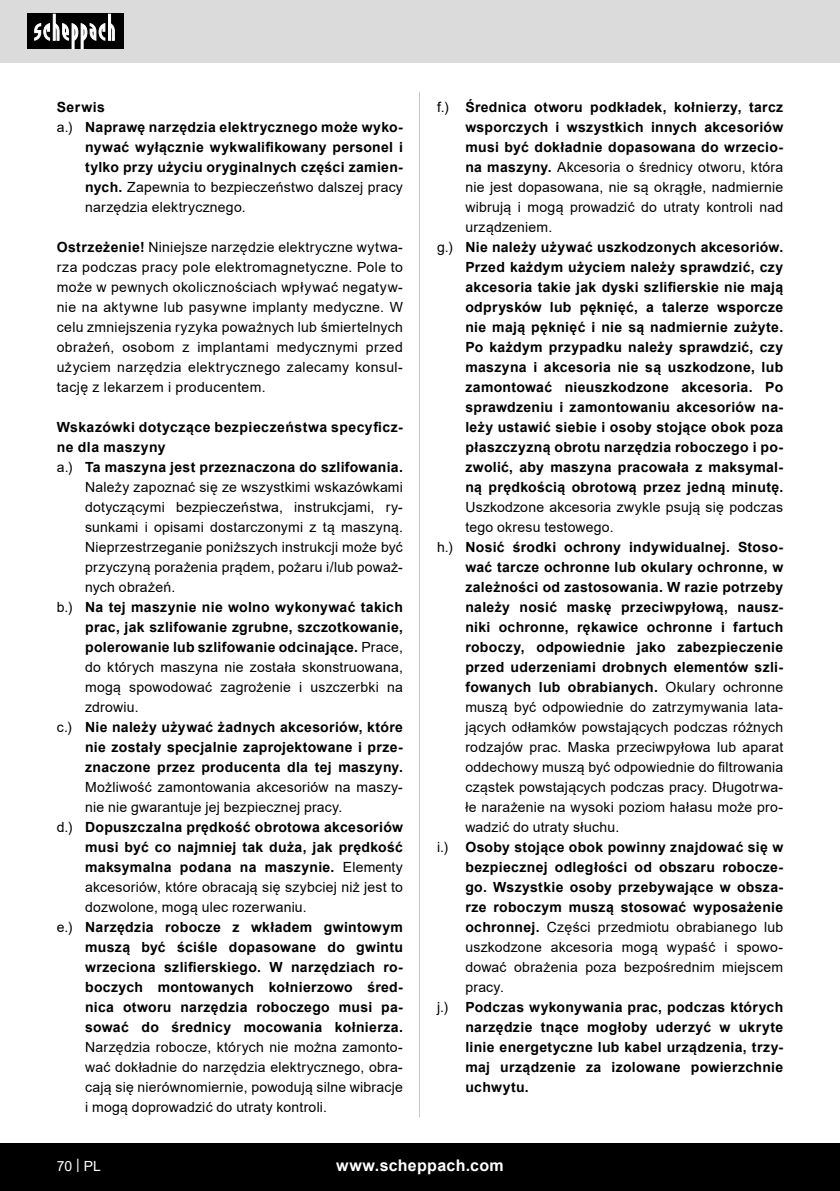
<style>
.page{position:relative;width:840px;height:1191px;background:#fff}
.page>*{position:absolute;margin:0;border:0;box-sizing:border-box;transform-origin:0 0}
.t1{font:700 16px "Arial";letter-spacing:.02em;color:#fff}
.t2{font:700 14px/20px "Arial";letter-spacing:.025em;color:#000;text-align:justify}
.t3{font:14px/20px "Arial";letter-spacing:.02em;color:#000;text-align:justify}
.t4{font:14px "Arial";color:#fff}
.s1{font-weight:400}
.s2{font-weight:700}
</style>
<div class="page">
<div style="left:0;top:0;width:839px;height:63px;background:#dbdbdb"></div>
<div style="left:0;top:1143px;width:839px;height:48px;background:#000"></div>
<div style="left:27px;top:14px;width:96px;height:35px;background:#000"></div>
<svg style="left:34px;top:14px;width:81px;height:35px"></svg>
<hr style="left:419px;top:92px;width:1px;height:1025px;background:#c7c7c7">
<p class="t2" style="left:57px;top:97px;width:50px">Serwis</p>
<p class="t2" style="left:85px;top:117px;width:319px;text-indent:-28px"><span class="s1">a.)</span> Naprawę narzędzia elektrycznego może wyko&shy;nywać wyłącznie wykwalifikowany personel i tylko przy użyciu oryginalnych części zamien&shy;nych. <span class="s1">Zapewnia to bezpieczeństwo dalszej pracy narzędzia elektrycznego.</span></p>
<p class="t3" style="left:57px;top:237px;width:347px"><span class="s2">Ostrzeżenie!</span> Niniejsze narzędzie elektryczne wytwa&shy;rza podczas pracy pole elektromagnetyczne. Pole to może w pewnych okolicznościach wpływać negatyw&shy;nie na aktywne lub pasywne implanty medyczne. W celu zmniejszenia ryzyka poważnych lub śmiertelnych obrażeń, osobom z implantami medycznymi przed użyciem narzędzia elektrycznego zalecamy konsul&shy;tację z lekarzem i producentem.</p>
<p class="t2" style="left:57px;top:417px;width:347px">Wskazówki dotyczące bezpieczeństwa specyficz&shy;ne dla maszyny</p>
<p class="t3" style="left:85px;top:457px;width:319px;text-indent:-28px">a.) <span class="s2">Ta maszyna jest przeznaczona do szlifowania.<br></span>Należy zapoznać się ze wszystkimi wskazówkami dotyczącymi bezpieczeństwa, instrukcjami, ry&shy;sunkami i opisami dostarczonymi z tą maszyną.<br>Nieprzestrzeganie poniższych instrukcji może być przyczyną porażenia prądem, pożaru i/lub poważ&shy;nych obrażeń.</p>
<p class="t2" style="left:85px;top:597px;width:319px;text-indent:-28px"><span class="s1">b.)</span> Na tej maszynie nie wolno wykonywać takich prac, jak szlifowanie zgrubne, szczotkowanie, polerowanie lub szlifowanie odcinające. <span class="s1">Prace, do których maszyna nie została skonstruowana, mogą spowodować zagrożenie i uszczerbki na zdrowiu.</span></p>
<p class="t2" style="left:85px;top:717px;width:319px;text-indent:-28px"><span class="s1">c.)</span> Nie należy używać żadnych akcesoriów, które nie zostały specjalnie zaprojektowane i prze&shy;znaczone przez producenta dla tej maszyny.<br><span class="s1">Możliwość zamontowania akcesoriów na maszy&shy;nie nie gwarantuje jej bezpiecznej pracy.</span></p>
<p class="t2" style="left:85px;top:817px;width:319px;text-indent:-28px"><span class="s1">d.)</span> Dopuszczalna prędkość obrotowa akcesoriów musi być co najmniej tak duża, jak prędkość maksymalna podana na maszynie. <span class="s1">Elementy akcesoriów, które obracają się szybciej niż jest to dozwolone, mogą ulec rozerwaniu.</span></p>
<p class="t2" style="left:85px;top:917px;width:319px;text-indent:-28px"><span class="s1">e.)</span> Narzędzia robocze z wkładem gwintowym muszą być ściśle dopasowane do gwintu wrzeciona szlifierskiego. W narzędziach ro&shy;boczych montowanych kołnierzowo śred&shy;nica otworu narzędzia roboczego musi pa&shy;sować do średnicy mocowania kołnierza.<br><span class="s1">Narzędzia robocze, których nie można zamonto&shy;wać dokładnie do narzędzia elektrycznego, obra&shy;cają się nierównomiernie, powodują silne wibracje i mogą doprowadzić do utraty kontroli.</span></p>
<p class="t3" style="left:465px;top:97px;width:319px;text-indent:-28px">f.) <span class="s2">Średnica otworu podkładek, kołnierzy, tarcz wsporczych i wszystkich innych akcesoriów musi być dokładnie dopasowana do wrzecio&shy;na maszyny.</span> Akcesoria o średnicy otworu, która nie jest dopasowana, nie są okrągłe, nadmiernie wibrują i mogą prowadzić do utraty kontroli nad urządzeniem.</p>
<p class="t2" style="left:465px;top:237px;width:319px;text-indent:-28px"><span class="s1">g.)</span> Nie należy używać uszkodzonych akcesoriów.<br>Przed każdym użyciem należy sprawdzić, czy akcesoria takie jak dyski szlifierskie nie mają odprysków lub pęknięć, a talerze wsporcze nie mają pęknięć i nie są nadmiernie zużyte.<br>Po każdym przypadku należy sprawdzić, czy maszyna i akcesoria nie są uszkodzone, lub zamontować nieuszkodzone akcesoria. Po sprawdzeniu i zamontowaniu akcesoriów na&shy;leży ustawić siebie i osoby stojące obok poza płaszczyzną obrotu narzędzia roboczego i po&shy;zwolić, aby maszyna pracowała z maksymal&shy;ną prędkością obrotową przez jedną minutę.<br><span class="s1">Uszkodzone akcesoria zwykle psują się podczas tego okresu testowego.</span></p>
<p class="t2" style="left:465px;top:537px;width:319px;text-indent:-28px"><span class="s1">h.)</span> Nosić środki ochrony indywidualnej. Stoso&shy;wać tarcze ochronne lub okulary ochronne, w zależności od zastosowania. W razie potrzeby należy nosić maskę przeciwpyłową, nausz&shy;niki ochronne, rękawice ochronne i fartuch roboczy, odpowiednie jako zabezpieczenie przed uderzeniami drobnych elementów szli&shy;fowanych lub obrabianych. <span class="s1">Okulary ochronne muszą być odpowiednie do zatrzymywania lata&shy;jących odłamków powstających podczas różnych rodzajów prac. Maska przeciwpyłowa lub aparat oddechowy muszą być odpowiednie do filtrowania cząstek powstających podczas pracy. Długotrwa&shy;łe narażenie na wysoki poziom hałasu może pro&shy;wadzić do utraty słuchu.</span></p>
<p class="t2" style="left:465px;top:837px;width:319px;text-indent:-28px"><span class="s1">i.)</span> Osoby stojące obok powinny znajdować się w bezpiecznej odległości od obszaru robocze&shy;go. Wszystkie osoby przebywające w obsza&shy;rze roboczym muszą stosować wyposażenie ochronnej. <span class="s1">Części przedmiotu obrabianego lub uszkodzone akcesoria mogą wypaść i spowo&shy;dować obrażenia poza bezpośrednim miejscem pracy.</span></p>
<p class="t2" style="left:465px;top:997px;width:319px;text-indent:-28px"><span class="s1">j.)</span> Podczas wykonywania prac, podczas których narzędzie tnące mogłoby uderzyć w ukryte linie energetyczne lub kabel urządzenia, trzy&shy;maj urządzenie za izolowane powierzchnie uchwytu.</p>
<p class="t4" style="left:57px;top:1156px;width:46px">70 | PL</p>
<p class="t1" style="left:336px;top:1154px;width:169px">www.scheppach.com</p>
</div>
